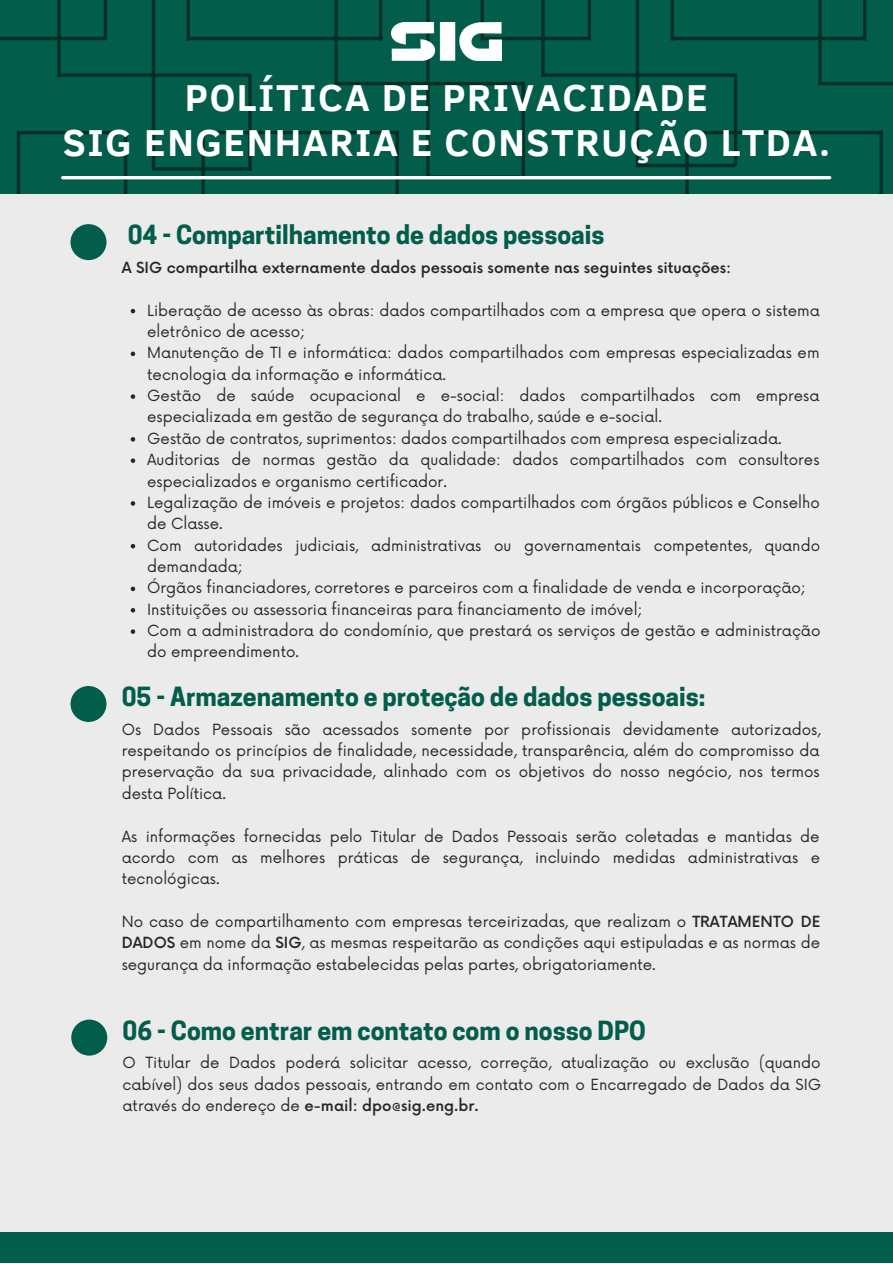
<style>
.page{position:relative;width:893px;height:1264px;background:#fff}
.page>*{position:absolute;margin:0;border:0;box-sizing:border-box;transform-origin:0 0}
.t1{font:700 38.4px/45px "Clear Sans";letter-spacing:.04em;color:#fff;text-align:center}
.t2{font:700 24.75px "Cooper Hewitt";color:#025d4b}
.t3{font:15px/21.3px "Now";color:#28242a;text-align:justify}
.t4{font:500 15px "Now";color:#28242a}
.s1{font-weight:500}
</style>
<div class="page">
<div style="left:0;top:0;width:892px;height:1262px;background:#ebebeb"></div>
<div style="left:0;top:0;width:892px;height:194px;background:#025d4b"></div>
<hr style="left:0;top:37px;width:107px;height:3px;background:#000">
<svg style="left:57px;top:0;width:4px;height:77px"></svg>
<svg style="left:59px;top:73px;width:191px;height:4px"></svg>
<hr style="left:152px;top:0;width:3px;height:167px;background:#000">
<hr style="left:203px;top:131px;width:196px;height:3px;background:#000">
<svg style="left:395px;top:130px;width:4px;height:64px"></svg>
<hr style="left:379px;top:0;width:3px;height:41px;background:#000">
<hr style="left:186px;top:37px;width:196px;height:3px;background:#000">
<svg style="left:186px;top:0;width:4px;height:41px"></svg>
<svg style="left:334px;top:0;width:4px;height:82px"></svg>
<hr style="left:334px;top:82px;width:190px;height:3px;background:#000">
<hr style="left:426px;top:0;width:3px;height:177px;background:#000">
<svg style="left:521px;top:82px;width:4px;height:93px"></svg>
<svg style="left:426px;top:175px;width:99px;height:1px"></svg>
<hr style="left:484px;top:37px;width:106px;height:3px;background:#000">
<hr style="left:541px;top:0;width:3px;height:77px;background:#000">
<svg style="left:543px;top:73px;width:190px;height:4px"></svg>
<svg style="left:635px;top:0;width:4px;height:167px"></svg>
<hr style="left:687px;top:131px;width:195px;height:3px;background:#000">
<hr style="left:879px;top:130px;width:3px;height:74px;background:#000">
<svg style="left:862px;top:0;width:4px;height:41px"></svg>
<hr style="left:670px;top:37px;width:196px;height:3px;background:#000">
<svg style="left:670px;top:0;width:4px;height:41px"></svg>
<hr style="left:818px;top:0;width:3px;height:85px;background:#000">
<hr style="left:818px;top:82px;width:74px;height:3px;background:#000">
<svg style="left:480px;top:0;width:4px;height:22px"></svg>
<svg style="left:587px;top:0;width:4px;height:40px"></svg>
<hr style="left:637px;top:164px;width:98px;height:3px;background:#000">
<hr style="left:17px;top:131px;width:107px;height:3px;background:#000">
<hr style="left:124px;top:131px;width:3px;height:73px;background:#000">
<hr style="left:17px;top:131px;width:3px;height:73px;background:#000">
<hr style="left:104px;top:0;width:3px;height:40px;background:#000">
<svg style="left:152px;top:167px;width:100px;height:4px"></svg>
<svg style="left:733px;top:73px;width:4px;height:93px"></svg>
<hr style="left:685px;top:131px;width:3px;height:92px;background:#000">
<hr style="left:248px;top:74px;width:3px;height:97px;background:#000">
<svg style="left:201px;top:131px;width:4px;height:63px"></svg>
<hr style="left:63px;top:176px;width:766px;height:3px;background:#fff">
<img style="left:391px;top:22px;width:110px;height:38px">
<div style="left:0;top:194px;width:892px;height:29px;background:#ebebeb"></div>
<div style="left:0;top:1231px;width:892px;height:31px;background:#025d4b"></div>
<svg style="left:131px;top:309px;width:4px;height:4px"></svg>
<svg style="left:131px;top:351px;width:4px;height:5px"></svg>
<svg style="left:131px;top:394px;width:4px;height:5px"></svg>
<svg style="left:131px;top:437px;width:4px;height:4px"></svg>
<svg style="left:131px;top:458px;width:4px;height:5px"></svg>
<svg style="left:131px;top:501px;width:4px;height:4px"></svg>
<svg style="left:131px;top:544px;width:4px;height:4px"></svg>
<svg style="left:131px;top:586px;width:4px;height:5px"></svg>
<svg style="left:131px;top:608px;width:4px;height:4px"></svg>
<svg style="left:131px;top:629px;width:4px;height:5px"></svg>
<div style="left:70px;top:224px;width:36px;height:36px;background:#025d4b;border-radius:50%"></div>
<div style="left:70px;top:686px;width:36px;height:36px;background:#025d4b;border-radius:50%"></div>
<div style="left:71px;top:1019px;width:36px;height:36px;background:#025d4b;border-radius:50%"></div>
<h1 class="t1" style="left:63px;top:73px;width:768px">POLÍTICA DE PRIVACIDADE<br>SIG ENGENHARIA E CONSTRUÇÃO LTDA.</h1>
<h2 class="t2" style="left:128px;top:226px;width:478px">04 - Compartilhamento de dados pessoais</h2>
<p class="t4" style="left:122px;top:259px;width:611px">A SIG compartilha externamente dados pessoais somente nas seguintes situações:</p>
<p class="t3" style="left:147px;top:300px;width:674px;text-align:left">Liberação de acesso às obras: dados compartilhados com a empresa que opera o sistema eletrônico de acesso;<br>Manutenção de TI e informática: dados compartilhados com empresas especializadas em tecnologia da informação e informática.<br>Gestão de saúde ocupacional e e-social: dados compartilhados com empresa especializada em gestão de segurança do trabalho, saúde e e-social.<br>Gestão de contratos, suprimentos: dados compartilhados com empresa especializada.<br>Auditorias de normas gestão da qualidade: dados compartilhados com consultores especializados e organismo certificador.<br>Legalização de imóveis e projetos: dados compartilhados com órgãos públicos e Conselho de Classe.<br>Com autoridades judiciais, administrativas ou governamentais competentes, quando demandada;<br>Órgãos financiadores, corretores e parceiros com a finalidade de venda e incorporação; Instituições ou assessoria financeiras para financiamento de imóvel;<br>Com a administradora do condomínio, que prestará os serviços de gestão e administração do empreendimento.</p>
<h2 class="t2" style="left:122px;top:687px;width:585px">05 - Armazenamento e proteção de dados pessoais:</h2>
<p class="t3" style="left:122px;top:719px;width:700px">Os Dados Pessoais são acessados somente por profissionais devidamente autorizados, respeitando os princípios de finalidade, necessidade, transparência, além do compromisso da preservação da sua privacidade, alinhado com os objetivos do nosso negócio, nos termos desta Política.</p>
<p class="t3" style="left:122px;top:826px;width:699px">As informações fornecidas pelo Titular de Dados Pessoais serão coletadas e mantidas de acordo com as melhores práticas de segurança, incluindo medidas administrativas e tecnológicas.</p>
<p class="t3" style="left:122px;top:911px;width:700px">No caso de compartilhamento com empresas terceirizadas, que realizam o <span class="s1">TRATAMENTO DE DADOS</span> em nome da <span class="s1">SIG</span>, as mesmas respeitarão as condições aqui estipuladas e as normas de segurança da informação estabelecidas pelas partes, obrigatoriamente.</p>
<h2 class="t2" style="left:122px;top:1021px;width:525px">06 - Como entrar em contato com o nosso DPO</h2>
<p class="t3" style="left:122px;top:1053px;width:700px">O Titular de Dados poderá solicitar acesso, correção, atualização ou exclusão (quando cabível) dos seus dados pessoais, entrando em contato com o Encarregado de Dados da SIG através do endereço de <span class="s1">e-mail: dpo@sig.eng.br.</span></p>
</div>
